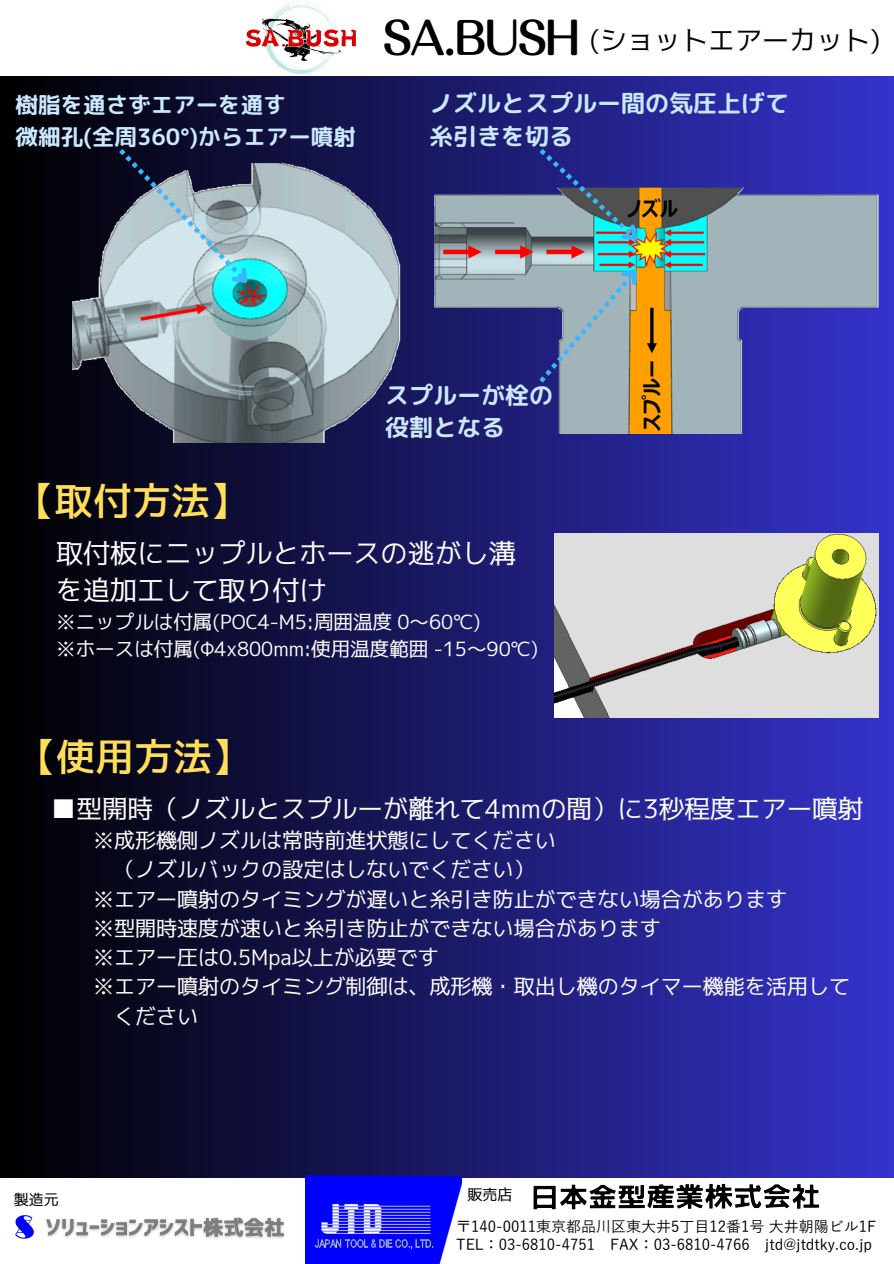
<style>
.page{position:relative;width:894px;height:1264px;background:#fff}
.page>*{position:absolute;margin:0;border:0;box-sizing:border-box;transform-origin:0 0}
.t1{font:39px "Corporate Logo Medium";color:#ffde59}
.t2{font:27px/37.2px "Togalite";color:#fff}
.t3{font:27px "Togalite";color:#000}
.t4{font:25.5px "Togalite";color:#fff}
.t5{font:24px/32.7px "rounded mplus 1 p bold";color:#cae8ff}
.t6{font:22.5px/31.5px "rounded mplus 1 p bold";color:#cae8ff}
.t7{font:21px "Togalite";color:#fff}
.t8{font:19.5px/27px "Togalite";color:#fff}
.t9{font:500 15px/18px "Yu Gothic";color:#000}
.t10{font:15px "Togalite";color:#000}
.s1{font-family:"Motoya Ma Aporo Std W4";font-size:46.2px}
</style>
<div class="page">
<div style="left:0;top:0;width:893px;height:1263px;background:linear-gradient(to right,#000,#3533cc)"></div>
<img style="left:554px;top:534px;width:324px;height:183px">
<img style="left:72px;top:150px;width:330px;height:292px">
<svg style="left:119px;top:149px;width:141px;height:146px;background:#819aa7"></svg>
<img style="left:433px;top:183px;width:448px;height:251px">
<svg style="left:539px;top:149px;width:110px;height:233px;background:#778692"></svg>
<div style="left:0;top:1177px;width:893px;height:86px;background:#fff"></div>
<div style="left:0;top:0;width:893px;height:76px;background:#fff"></div>
<img style="left:245px;top:1px;width:112px;height:74px">
<img style="left:305px;top:1175px;width:156px;height:88px">
<img style="left:309px;top:1233px;width:134px;height:20px">
<img style="left:15px;top:1215px;width:19px;height:22px">
<img style="left:46px;top:1217px;width:239px;height:22px">
<img style="left:320px;top:1202px;width:111px;height:33px">
<img style="left:533px;top:1183px;width:287px;height:27px">
<p class="t3" style="left:383px;top:27px;width:499px"><span class="s1">SA.BUSH</span> (ショットエアーカット)</p>
<p class="t6" style="left:16px;top:89px;width:342px">樹脂を通さずエアーを通す<br>微細孔(全周360°)からエアー噴射</p>
<p class="t5" style="left:429px;top:87px;width:361px">ノズルとスプルー間の気圧上げて糸引きを切る</p>
<h1 class="t1" style="left:15px;top:482px;width:235px">【取付方法】</h1>
<p class="t5" style="left:385px;top:378px;width:169px">スプルーが栓の役割となる</p>
<p class="t2" style="left:56px;top:534px;width:461px">取付板にニップルとホースの逃がし溝を追加工して取り付け</p>
<p class="t8" style="left:56px;top:608px;width:483px">※ニップルは付属(POC4-M5:周囲温度 0～60℃)<br>※ホースは付属(Φ4x800mm:使用温度範囲 -15～90℃)</p>
<h1 class="t1" style="left:17px;top:737px;width:235px">【使用方法】</h1>
<p class="t4" style="left:51px;top:795px;width:813px">■型開時（ノズルとスプルーが離れて4mmの間）に3秒程度エアー噴射</p>
<p class="t7" style="left:93px;top:830px;width:464px">※成形機側ノズルは常時前進状態にしてください</p>
<p class="t7" style="left:114px;top:859px;width:422px">（ノズルバックの設定はしないでください）</p>
<p class="t7" style="left:93px;top:888px;width:695px">※エアー噴射のタイミングが遅いと糸引き防止ができない場合があります</p>
<p class="t7" style="left:93px;top:917px;width:569px">※型開時速度が速いと糸引き防止ができない場合があります</p>
<p class="t7" style="left:93px;top:947px;width:347px">※エアー圧は0.5Mpa以上が必要です</p>
<p class="t7" style="left:93px;top:976px;width:758px">※エアー噴射のタイミング制御は、成形機・取出し機のタイマー機能を活用して</p>
<p class="t7" style="left:114px;top:1005px;width:86px">ください</p>
<p class="t10" style="left:14px;top:1191px;width:46px">製造元</p>
<p class="t10" style="left:467px;top:1187px;width:46px">販売店</p>
<p class="t9" style="left:456px;top:1214px;width:421px">〒140-0011東京都品川区東大井5丁目12番1号大井朝陽ビル1F<br>TEL：03-6810-4751　FAX：03-6810-4766　jtd@jtdtky.co.jp</p>
</div>
